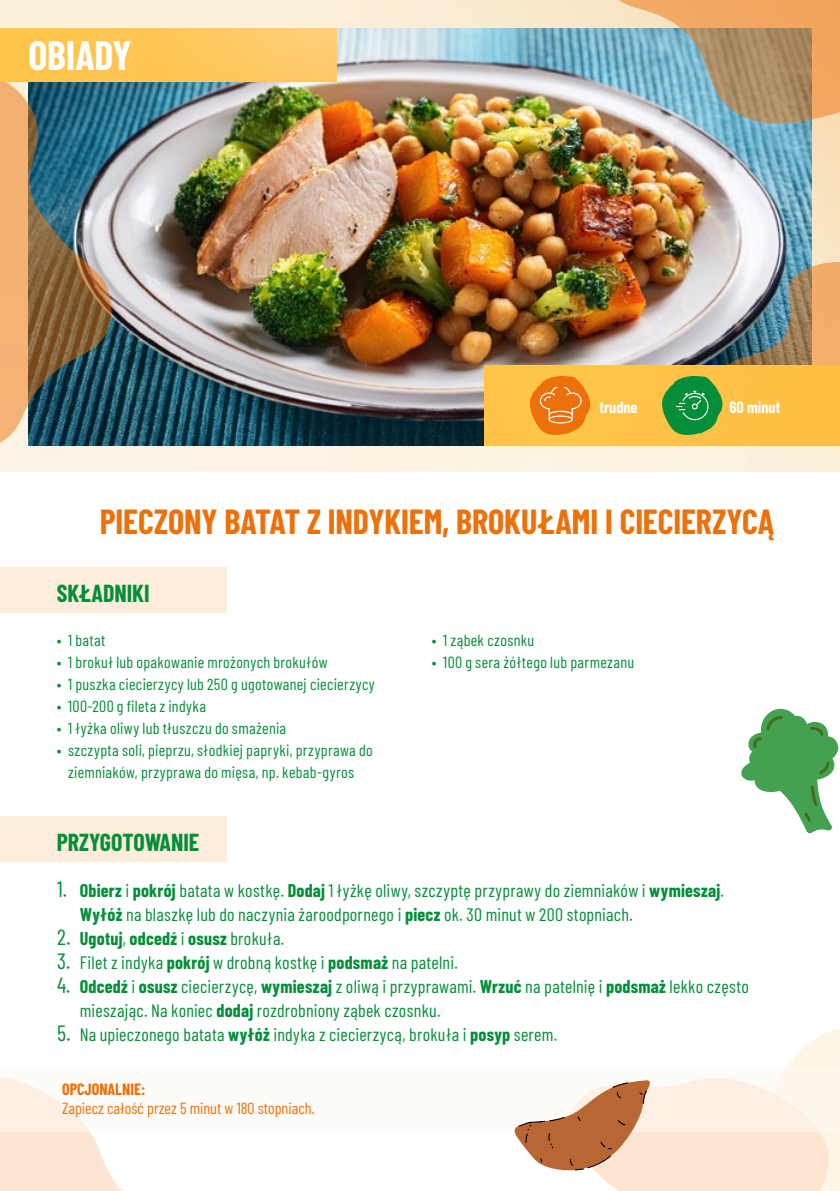
<style>
.page{position:relative;width:840px;height:1191px;background:#fff}
.page>*{position:absolute;margin:0;border:0;box-sizing:border-box;transform-origin:0 0}
.t1{font:700 40px "Barlow Condensed";color:#fff}
.t2{font:700 34px "Barlow Condensed";color:#ed710a}
.t3{font:700 24px "Barlow Condensed";color:#048e39}
.t4{font:18px/24px "Barlow Condensed";letter-spacing:.015em;color:#048e39}
.t5{font:700 18px "Barlow Condensed";letter-spacing:.015em;color:#048e39}
.t6{font:16px/22px "Barlow Condensed";letter-spacing:.02em;color:#048e39;text-align:center}
.t7{font:16px "Barlow Condensed";color:#ed710a}
.t8{font:700 16px "Barlow Condensed";color:#fff}
.t9{font:700 16px "Barlow Condensed";color:#ed710a}
.s1{font-size:22px}
.s2{font-weight:700}
.s3{font-weight:400;font-size:22px}
.s4{font-weight:400}
</style>
<div class="page">
<img style="left:0;top:0;width:839px;height:472px">
<img style="left:114px;top:28px;width:697px;height:417px">
<svg style="left:0;top:81px;width:114px;height:372px;background:#7c7c6d"></svg>
<svg style="left:0;top:1131px;width:121px;height:60px;background:#fde8d7"></svg>
<svg style="left:741px;top:708px;width:97px;height:126px"></svg>
<svg style="left:596px;top:0;width:243px;height:131px;background:#b4aa91"></svg>
<img style="left:0;top:28px;width:336px;height:53px">
<div style="left:484px;top:365px;width:355px;height:80px;background:#ffc44a"></div>
<div style="left:0;top:1068px;width:839px;height:63px;background:#fefaf2"></div>
<svg style="left:514px;top:1029px;width:325px;height:162px"></svg>
<svg style="left:529px;top:376px;width:61px;height:59px;background:#f28c27"></svg>
<img style="left:661px;top:259px;width:178px;height:176px">
<div style="left:0;top:816px;width:226px;height:46px;background:#feecdc"></div>
<div style="left:0;top:567px;width:226px;height:45px;background:#feecdc"></div>
<h1 class="t1" style="left:28px;top:27px;width:104px">OBIADY</h1>
<p class="t8" style="left:599px;top:396px;width:40px">trudne</p>
<p class="t8" style="left:729px;top:396px;width:52px">60 minut</p>
<h2 class="t2" style="left:100px;top:498px;width:675px">PIECZONY BATAT Z INDYKIEM, BROKUŁAMI I CIECIERZYCĄ</h2>
<h3 class="t3" style="left:57px;top:576px;width:94px">SKŁADNIKI</h3>
<p class="t6" style="left:57px;top:627px;width:50px">• 1 batat</p>
<p class="t6" style="left:57px;top:649px;width:272px">• 1 brokuł lub opakowanie mrożonych brokułów</p>
<p class="t6" style="left:57px;top:671px;width:319px">• 1 puszka ciecierzycy lub 250 g ugotowanej ciecierzycy</p>
<p class="t6" style="left:57px;top:693px;width:151px">• 100-200 g fileta z indyka</p>
<p class="t6" style="left:57px;top:715px;width:231px">• 1 łyżka oliwy lub tłuszczu do smażenia</p>
<p class="t6" style="left:57px;top:737px;width:317px">• szczypta soli, pieprzu, słodkiej papryki, przyprawa do ziemniaków, przyprawa do mięsa, np. kebab-gyros</p>
<h3 class="t3" style="left:57px;top:825px;width:144px">PRZYGOTOWANIE</h3>
<p class="t6" style="left:431px;top:627px;width:104px">• 1 ząbek czosnku</p>
<p class="t6" style="left:431px;top:649px;width:204px">• 100 g sera żółtego lub parmezanu</p>
<p class="t4" style="left:80px;top:877px;width:645px;text-indent:-23px"><span class="s1">1.</span> <span class="s2">Obierz</span> i <span class="s2">pokrój</span> batata w kostkę. <span class="s2">Dodaj</span> 1 łyżkę oliwy, szczyptę przyprawy do ziemniaków i <span class="s2">wymieszaj</span>.<br><span class="s2">Wyłóż</span> na blaszkę lub do naczynia żaroodpornego i <span class="s2">piecz</span> ok. 30 minut w 200 stopniach.</p>
<p class="t5" style="left:57px;top:925px;width:229px"><span class="s3">2.</span> Ugotuj<span class="s4">,</span> odcedź <span class="s4">i</span> osusz <span class="s4">brokuła.</span></p>
<p class="t4" style="left:57px;top:949px;width:402px"><span class="s1">3.</span> Filet z indyka <span class="s2">pokrój</span> w drobną kostkę i <span class="s2">podsmaż</span> na patelni.</p>
<p class="t4" style="left:80px;top:973px;width:670px;text-indent:-23px"><span class="s1">4.</span> <span class="s2">Odcedź</span> i <span class="s2">osusz</span> ciecierzycę, <span class="s2">wymieszaj</span> z oliwą i przyprawami. <span class="s2">Wrzuć</span> na patelnię i <span class="s2">podsmaż</span> lekko często mieszając. Na koniec <span class="s2">dodaj</span> rozdrobniony ząbek czosnku.</p>
<p class="t4" style="left:57px;top:1021px;width:501px"><span class="s1">5.</span> Na upieczonego batata <span class="s2">wyłóż</span> indyka z ciecierzycą, brokuła i <span class="s2">posyp</span> serem.</p>
<p class="t9" style="left:62px;top:1078px;width:85px">OPCJONALNIE:</p>
<p class="t7" style="left:62px;top:1097px;width:253px">Zapiecz całość przez 5 minut w 180 stopniach.</p>
</div>
